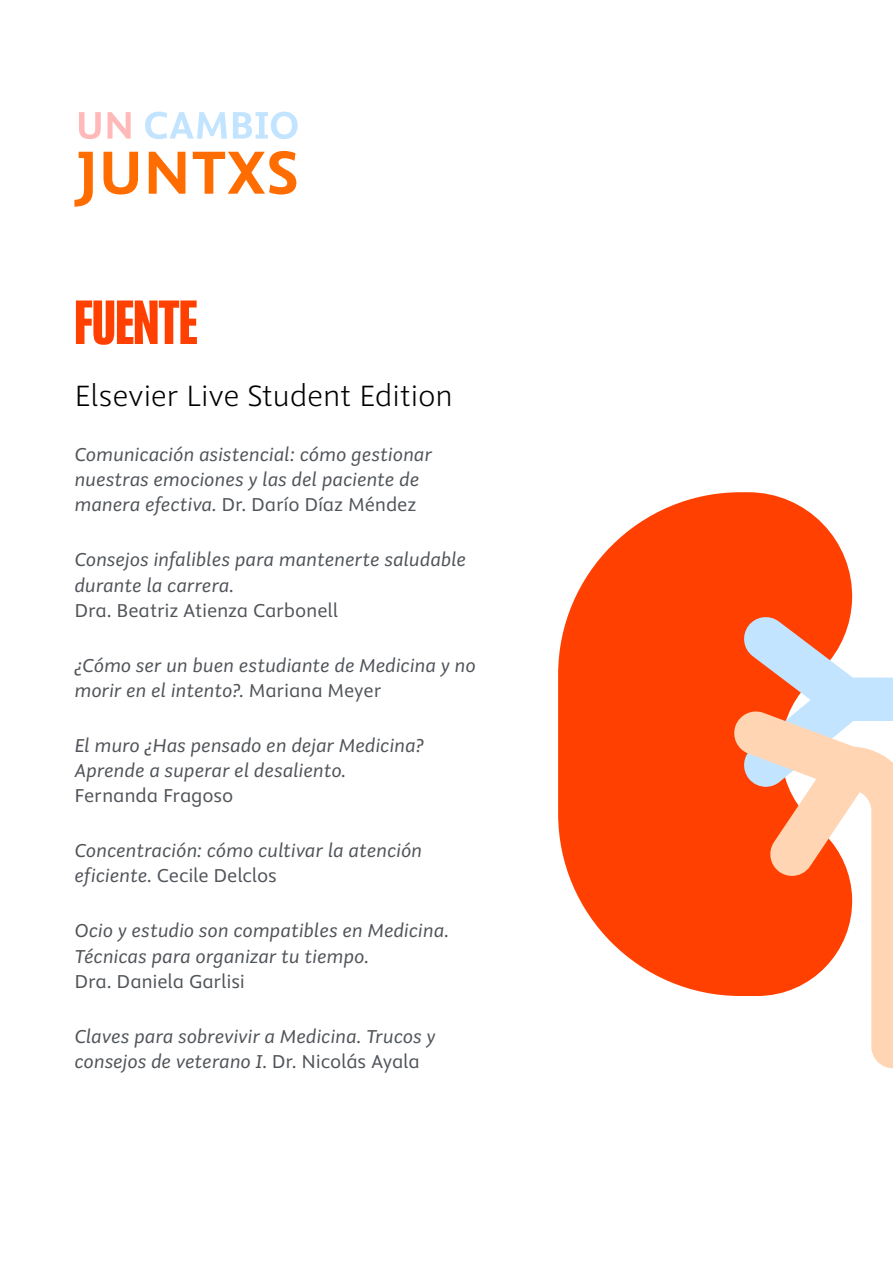
<style>
.page{position:relative;width:893px;height:1263px;background:#fff}
.page>*{position:absolute;margin:0;border:0;box-sizing:border-box;transform-origin:0 0}
.t1{font:700 condensed 72px "Elsevier Display";letter-spacing:-.01em;color:#ff4000}
.t2{font:300 33px "Elsevier Sans";letter-spacing:-.015em;color:#000}
.t3{font:italic 21px/25.2px "Elsevier Sans";letter-spacing:-.01em;color:#51555a}
.t4{font:21px "Elsevier Sans";letter-spacing:-.01em;color:#51555a}
.s1{font-style:normal}
</style>
<div class="page">
<svg style="left:79px;top:112px;width:22px;height:27px"></svg>
<svg style="left:108px;top:112px;width:23px;height:27px"></svg>
<svg style="left:145px;top:112px;width:82px;height:27px"></svg>
<svg style="left:233px;top:112px;width:65px;height:27px"></svg>
<svg style="left:74px;top:152px;width:19px;height:55px"></svg>
<svg style="left:104px;top:152px;width:34px;height:42px"></svg>
<svg style="left:149px;top:152px;width:36px;height:42px"></svg>
<svg style="left:193px;top:151px;width:103px;height:43px"></svg>
<svg style="left:558px;top:492px;width:295px;height:504px;fill:#ff4000"></svg>
<svg style="left:741px;top:614px;width:152px;height:95px"></svg>
<svg style="left:731px;top:709px;width:162px;height:359px"></svg>
<h1 class="t1" style="left:74px;top:286px;width:125px">FUENTE</h1>
<h2 class="t2" style="left:74px;top:378px;width:380px">Elsevier Live Student Edition</h2>
<p class="t3" style="left:74px;top:442px;width:359px">Comunicación asistencial: cómo gestionar nuestras emociones y las del paciente de manera efectiva. <span class="s1">Dr. Darío Díaz Méndez</span></p>
<p class="t3" style="left:74px;top:548px;width:393px">Consejos infalibles para mantenerte saludable durante la carrera.</p>
<p class="t4" style="left:74px;top:599px;width:265px">Dra. Beatriz Atienza Carbonell</p>
<p class="t3" style="left:74px;top:653px;width:403px">¿Cómo ser un buen estudiante de Medicina y no morir en el intento?. <span class="s1">Mariana Meyer</span></p>
<p class="t3" style="left:74px;top:733px;width:351px">El muro ¿Has pensado en dejar Medicina?<br>Aprende a superar el desaliento.</p>
<p class="t4" style="left:74px;top:784px;width:160px">Fernanda Fragoso</p>
<p class="t3" style="left:74px;top:839px;width:349px">Concentración: cómo cultivar la atención eficiente. <span class="s1">Cecile Delclos</span></p>
<p class="t3" style="left:74px;top:919px;width:376px">Ocio y estudio son compatibles en Medicina.<br>Técnicas para organizar tu tiempo.</p>
<p class="t4" style="left:74px;top:970px;width:172px">Dra. Daniela Garlisi</p>
<p class="t3" style="left:74px;top:1024px;width:363px">Claves para sobrevivir a Medicina. Trucos y consejos de veterano I. <span class="s1">Dr. Nicolás Ayala</span></p>
</div>
